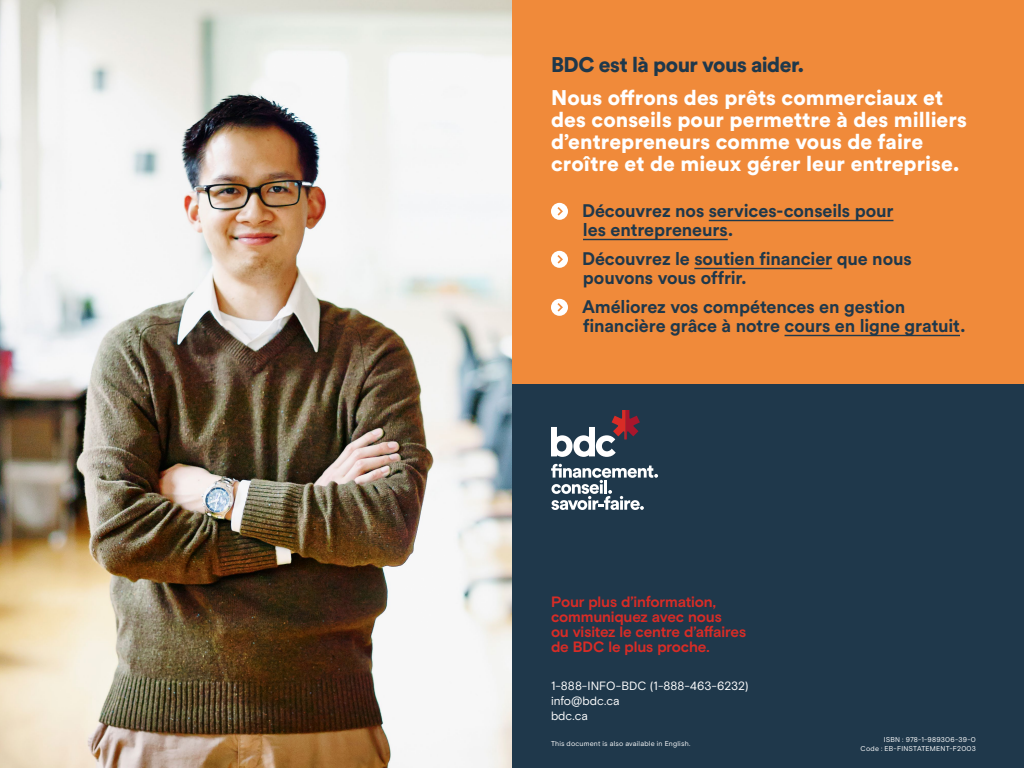
<style>
.page{position:relative;width:1024px;height:768px;background:#fff}
.page>*{position:absolute;margin:0;border:0;box-sizing:border-box;transform-origin:0 0}
.t1{font:900 21px/22px "Circular Std";letter-spacing:.005em;color:#fff}
.t2{font:900 21px "Circular Std";letter-spacing:-.03em;color:#1f384b}
.t3{font:700 18px/19px "Circular Std";letter-spacing:-.005em;color:#1f384b}
.t4{font:700 15px/15px "Basis Grotesque";letter-spacing:-.01em;color:#d82c26}
.t5{font:12px/15px "Basis Grotesque";color:#fff}
.t6{font:7px/9px "Basis Grotesque";letter-spacing:.03em;color:#fff;text-align:right}
</style>
<div class="page">
<div style="left:512px;top:0;width:512px;height:384px;background:#f08a3a"></div>
<div style="left:512px;top:384px;width:512px;height:384px;background:#1f384b"></div>
<img style="left:0;top:0;width:512px;height:768px">
<hr style="left:709px;top:220px;width:184px;height:1px;background:#1f384b">
<hr style="left:583px;top:239px;width:145px;height:1px;background:#1f384b">
<hr style="left:694px;top:268px;width:138px;height:1px;background:#1f384b">
<hr style="left:785px;top:335px;width:175px;height:1px;background:#1f384b">
<svg style="left:551px;top:203px;width:17px;height:17px"></svg>
<svg style="left:551px;top:251px;width:17px;height:17px"></svg>
<svg style="left:551px;top:299px;width:17px;height:17px"></svg>
<svg style="left:551px;top:410px;width:89px;height:47px"></svg>
<svg style="left:551px;top:464px;width:107px;height:46px"></svg>
<p class="t2" style="left:551px;top:50px;width:255px">BDC est là pour vous aider.</p>
<p class="t1" style="left:551px;top:86px;width:417px">Nous offrons des prêts commerciaux et des conseils pour permettre à des milliers d’entrepreneurs comme vous de faire croître et de mieux gérer leur entreprise.</p>
<p class="t3" style="left:582px;top:201px;width:313px">Découvrez nos services-conseils pour les entrepreneurs.</p>
<p class="t3" style="left:582px;top:249px;width:331px">Découvrez le soutien financier que nous pouvons vous offrir.</p>
<p class="t3" style="left:582px;top:297px;width:385px">Améliorez vos compétences en gestion financière grâce à notre cours en ligne gratuit.</p>
<p class="t4" style="left:551px;top:594px;width:197px">Pour plus d’information, communiquez avec nous<br>ou visitez le centre d’affaires de BDC le plus proche.</p>
<p class="t5" style="left:551px;top:678px;width:199px">1-888-INFO-BDC (1-888-463-6232) info@bdc.ca<br>bdc.ca</p>
<p class="t6" style="left:551px;top:739px;width:141px">This document is also available in English.</p>
<p class="t6" style="left:861px;top:735px;width:117px">ISBN : 978-1-989306-39-0<br>Code : EB-FINSTATEMENT-F2003</p>
</div>
